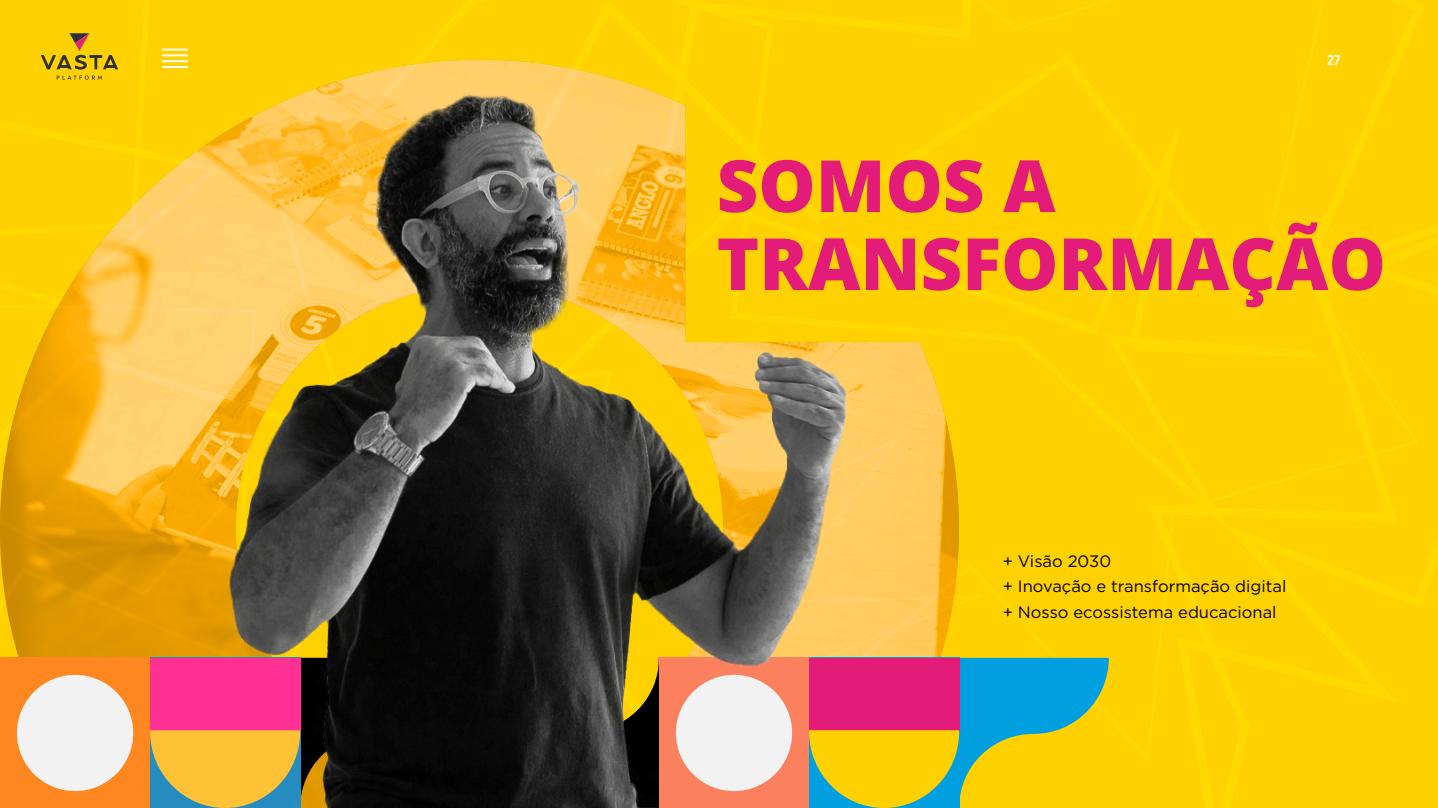
<style>
.page{position:relative;width:1438px;height:808px;background:#fff}
.page>*{position:absolute;margin:0;border:0;box-sizing:border-box;transform-origin:0 0}
.t1{font:800 72px/78px "Open Sans";color:#e31c79}
.t2{font:16.5px/25.3px "Gotham";color:#000}
.t3{font:700 15px "Noah";color:#fff}
</style>
<div class="page">
<div style="left:1023px;top:0;width:414px;height:808px;background:#ffd100"></div>
<svg style="left:1023px;top:658px;width:85px;height:150px"></svg>
<img style="left:0;top:0;width:1023px;height:808px">
<hr style="left:162px;top:49px;width:26px;height:2px;background:#fff">
<hr style="left:162px;top:54px;width:26px;height:2px;background:#fff">
<hr style="left:162px;top:60px;width:26px;height:2px;background:#fff">
<hr style="left:162px;top:66px;width:26px;height:2px;background:#fff">
<svg style="left:41px;top:33px;width:77px;height:47px"></svg>
<p class="t3" style="left:1326px;top:50px;width:16px">27</p>
<h1 class="t1" style="left:716px;top:143px;width:670px">SOMOS A<br>TRANSFORMAÇÃO</h1>
<p class="t2" style="left:1002px;top:548px;width:285px">+ Visão 2030<br>+ Inovação e transformação digital + Nosso ecossistema educacional</p>
</div>
